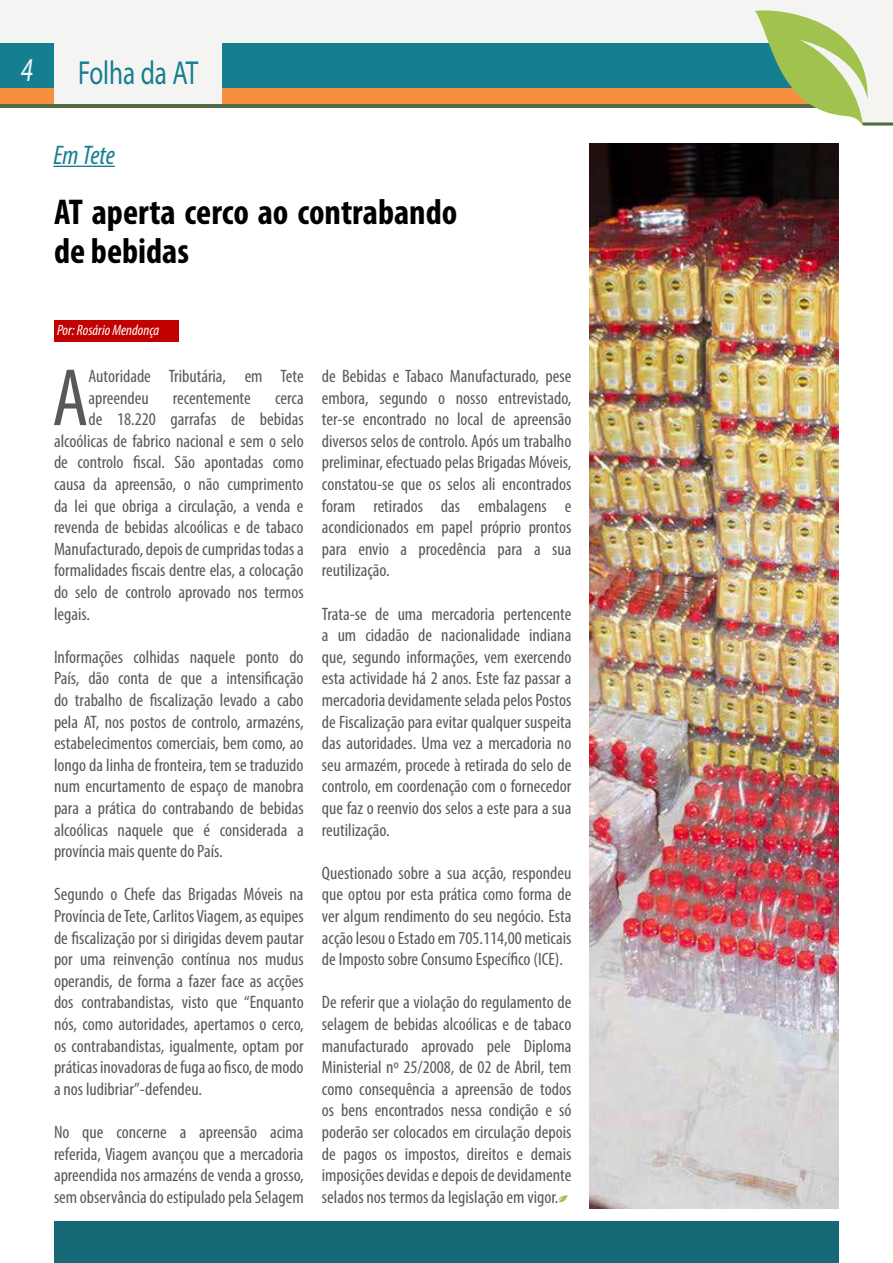
<style>
.page{position:relative;width:893px;height:1263px;background:#fff}
.page>*{position:absolute;margin:0;border:0;box-sizing:border-box;transform-origin:0 0}
.t1{font:condensed 82.05px "Myriad Pro";color:#58595b}
.t2{font:700 condensed 36px/39px "Myriad Pro";color:#000}
.t3{font:33.3px "Myriad Pro";color:#157e91;scale:.75 1}
.t4{font:italic 33.3px "Myriad Pro";color:#f0f9fd;scale:.75 1}
.t5{font:italic condensed 27px "Myriad Pro";letter-spacing:-.01em;color:#157e91}
.t6{font:condensed 18px/21.6px "Myriad Pro";color:#58595b;text-align:justify}
.t7{font:italic condensed 15px "Myriad Pro";color:#fff}
</style>
<div class="page">
<div style="left:0;top:0;width:755px;height:108px;background:#f4f4f3"></div>
<div style="left:54px;top:1221px;width:785px;height:42px;background:#176876"></div>
<div style="left:222px;top:44px;width:572px;height:44px;background:#157e91"></div>
<div style="left:0;top:44px;width:54px;height:44px;background:#157e91"></div>
<div style="left:222px;top:88px;width:594px;height:16px;background:#f6903e"></div>
<div style="left:0;top:88px;width:54px;height:16px;background:#f6903e"></div>
<hr style="left:0;top:104px;width:826px;height:3px;background:#546a44">
<svg style="left:755px;top:0;width:138px;height:126px"></svg>
<div style="left:54px;top:320px;width:125px;height:22px;background:#c10000"></div>
<svg style="left:558px;top:1195px;width:10px;height:8px"></svg>
<hr style="left:53px;top:166px;width:62px;height:1px;background:#157e91">
<img style="left:589px;top:143px;width:250px;height:1066px">
<h3 class="t4" style="left:21px;top:49px;width:18px">4</h3>
<h3 class="t3" style="left:78px;top:53px;width:162px">Folha da AT</h3>
<h3 class="t5" style="left:53px;top:138px;width:63px">Em Tete</h3>
<h2 class="t2" style="left:54px;top:192px;width:405px">AT aperta cerco ao contrabando de bebidas</h2>
<p class="t7" style="left:57px;top:321px;width:104px">Por: Rosário Mendonça</p>
<h1 class="t1" style="left:52px;top:348px;width:38px">A</h1>
<p class="t6" style="left:88px;top:365px;width:217px">Autoridade Tributária, em Tete apreendeu</p>
<p class="t6" style="left:173px;top:386px;width:79px">recentemente</p>
<p class="t6" style="left:275px;top:386px;width:30px">cerca</p>
<p class="t6" style="left:88px;top:408px;width:217px">de 18.220 garrafas de bebidas</p>
<p class="t6" style="left:54px;top:430px;width:251px">alcoólicas de fabrico nacional e sem o selo</p>
<p class="t6" style="left:54px;top:451px;width:251px">de controlo fiscal. São apontadas como</p>
<p class="t6" style="left:54px;top:473px;width:251px">causa da apreensão, o não cumprimento</p>
<p class="t6" style="left:54px;top:494px;width:251px">da lei que obriga a circulação, a venda e</p>
<p class="t6" style="left:54px;top:516px;width:251px">revenda de bebidas alcoólicas e de tabaco</p>
<p class="t6" style="left:54px;top:538px;width:251px">Manufacturado, depois de cumpridas todas a</p>
<p class="t6" style="left:54px;top:559px;width:251px">formalidades fiscais dentre elas, a colocação</p>
<p class="t6" style="left:54px;top:581px;width:251px">do selo de controlo aprovado nos termos</p>
<p class="t6" style="left:54px;top:602px;width:38px">legais.</p>
<p class="t6" style="left:54px;top:646px;width:251px">Informações colhidas naquele ponto do País, dão conta de que a intensificação do trabalho de fiscalização levado a cabo pela AT, nos postos de controlo, armazéns, estabelecimentos comerciais, bem como, ao longo da linha de fronteira, tem se traduzido num encurtamento de espaço de manobra para a prática do contrabando de bebidas alcoólicas naquele que é considerada a província mais quente do País.</p>
<p class="t6" style="left:54px;top:883px;width:251px">Segundo o Chefe das Brigadas Móveis na Província de Tete, Carlitos Viagem, as equipes de fiscalização por si dirigidas devem pautar por uma reinvenção contínua nos mudus operandis, de forma a fazer face as acções dos contrabandistas, visto que “Enquanto nós, como autoridades, apertamos o cerco, os contrabandistas, igualmente, optam por práticas inovadoras de fuga ao fisco, de modo a nos ludibriar”-defendeu.</p>
<p class="t6" style="left:54px;top:1121px;width:251px">No que concerne a apreensão acima referida, Viagem avançou que a mercadoria apreendida nos armazéns de venda a grosso, sem observância do estipulado pela Selagem</p>
<p class="t6" style="left:322px;top:365px;width:251px">de Bebidas e Tabaco Manufacturado, pese embora, segundo o nosso entrevistado, ter-se encontrado no local de apreensão diversos selos de controlo. Após um trabalho preliminar, efectuado pelas Brigadas Móveis, constatou-se que os selos ali encontrados foram retirados das embalagens e acondicionados em papel próprio prontos para envio a procedência para a sua reutilização.</p>
<p class="t6" style="left:322px;top:602px;width:251px">Trata-se de uma mercadoria pertencente a um cidadão de nacionalidade indiana que, segundo informações, vem exercendo esta actividade há 2 anos. Este faz passar a mercadoria devidamente selada pelos Postos de Fiscalização para evitar qualquer suspeita das autoridades. Uma vez a mercadoria no seu armazém, procede à retirada do selo de controlo, em coordenação com o fornecedor que faz o reenvio dos selos a este para a sua reutilização.</p>
<p class="t6" style="left:322px;top:862px;width:251px">Questionado sobre a sua acção, respondeu que optou por esta prática como forma de ver algum rendimento do seu negócio. Esta acção lesou o Estado em 705.114,00 meticais de Imposto sobre Consumo Específico (ICE).</p>
<p class="t6" style="left:322px;top:991px;width:251px">De referir que a violação do regulamento de selagem de bebidas alcoólicas e de tabaco manufacturado aprovado pele Diploma Ministerial nº 25/2008, de 02 de Abril, tem como consequência a apreensão de todos os bens encontrados nessa condição e só poderão ser colocados em circulação depois de pagos os impostos, direitos e demais imposições devidas e depois de devidamente selados nos termos da legislação em vigor.</p>
</div>
